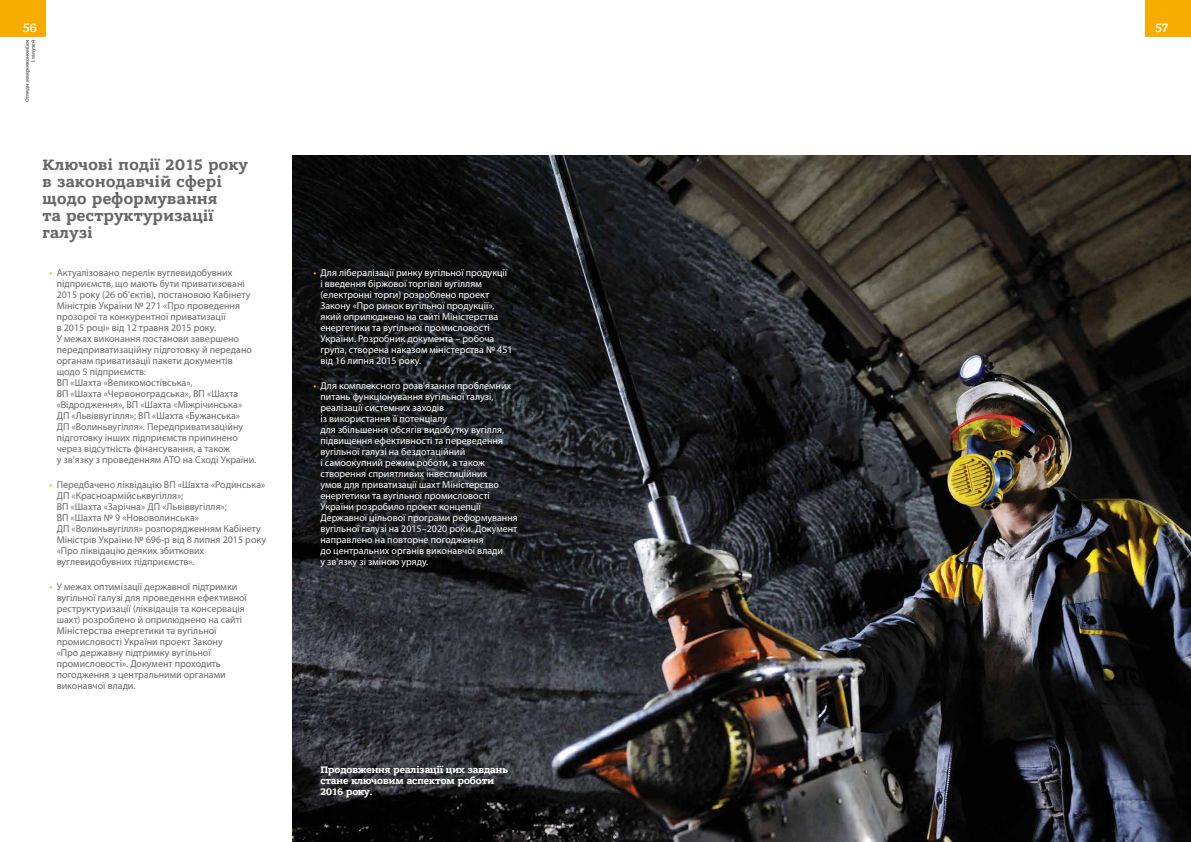
<style>
.page{position:relative;width:1191px;height:842px;background:#fff}
.page>*{position:absolute;margin:0;border:0;box-sizing:border-box;transform-origin:0 0}
.t1{font:700 16px/17px "Bandera Pro";letter-spacing:.03em;color:#68676c}
.t2{font:500 12.8px "Bandera Pro";color:#fff}
.t3{font:10px/11px "Myriad Pro";color:#68676c}
.t4{font:10px/11px "Myriad Pro";color:#fff}
.t5{font:700 10px/11px "Bandera Pro";color:#fff}
.t6{font:700 5px/6px "Bandera Pro";color:#68676c;text-align:right}
.s1{color:#f7ad00}
</style>
<div class="page">
<div style="left:0;top:0;width:45px;height:37px;background:#f7ad00"></div>
<div style="left:1145px;top:0;width:46px;height:37px;background:#f7ad00"></div>
<img style="left:292px;top:156px;width:899px;height:686px">
<p class="t2" style="left:23px;top:20px;width:16px">56</p>
<p class="t2" style="left:1155px;top:20px;width:15px">57</p>
<p class="t6" style="left:24px;top:102px;width:64px;rotate:-90deg">Огляди макроекономіки і галузей</p>
<h1 class="t1" style="left:43px;top:157px;width:207px">Ключові події 2015 року в законодавчій сфері щодо реформування<br>та реструктуризації галузі</h1>
<p class="t3" style="left:57px;top:267px;width:201px;text-indent:-7px"><span class="s1">•</span> Актуалізовано перелік вуглевидобувних підприємств, що мають бути приватизовані 2015 року (26 об'єктів), постановою Кабінету Міністрів України № 271 «Про проведення прозорої та конкурентної приватизації<br>в 2015 році» від 12 травня 2015 року.<br>У межах виконання постанови завершено передприватизаційну підготовку й передано органам приватизації пакети документів щодо 5 підприємств:<br>ВП «Шахта «Великомостівська»,<br>ВП «Шахта «Червоноградська», ВП «Шахта «Відродження», ВП «Шахта «Міжрічинська» ДП «Львіввугілля»; ВП «Шахта «Бужанська»<br>ДП «Волиньвугілля». Передприватизаційну підготовку інших підприємств припинено через відсутність фінансування, а також<br>у зв'язку з проведенням АТО на Сході України.</p>
<p class="t3" style="left:57px;top:479px;width:211px;text-indent:-7px"><span class="s1">•</span> Передбачено ліквідацію ВП «Шахта «Родинська» ДП «Красноармійськвугілля»;<br>ВП «Шахта «Зарічна» ДП «Львіввугілля»;<br>ВП «Шахта № 9 «Нововолинська»<br>ДП «Волиньвугілля» розпорядженням Кабінету Міністрів України № 696-р від 8 липня 2015 року «Про ліквідацію деяких збиткових вуглевидобувних підприємств».</p>
<p class="t3" style="left:57px;top:581px;width:192px;text-indent:-7px"><span class="s1">•</span> У межах оптимізації державної підтримки вугільної галузі для проведення ефективної реструктуризації (ліквідація та консервація шахт) розроблено й оприлюднено на сайті Міністерства енергетики та вугільної промисловості України проект Закону «Про державну підтримку вугільної промисловості». Документ проходить погодження з центральними органами виконавчої влади.</p>
<p class="t4" style="left:320px;top:267px;width:194px;text-indent:-7px"><span class="s1">•</span> Для лібералізації ринку вугільної продукції<br>і введення біржової торгівлі вугіллям (електронні торги) розроблено проект Закону «Про ринок вугільної продукції», який оприлюднено на сайті Міністерства енергетики та вугільної промисловості України. Розробник документа – робоча група, створена наказом міністерства № 451 від 16 липня 2015 року.</p>
<p class="t4" style="left:320px;top:380px;width:199px;text-indent:-7px"><span class="s1">•</span> Для комплексного розв'язання проблемних питань функціонування вугільної галузі, реалізації системних заходів<br>із використання її потенціалу<br>для збільшення обсягів видобутку вугілля, підвищення ефективності та переведення вугільної галузі на бездотаційний<br>і самоокупний режим роботи, а також створення сприятливих інвестиційних<br>умов для приватизації шахт Міністерство енергетики та вугільної промисловості України розробило проект концепції Державної цільової програми реформування вугільної галузі на 2015–2020 роки. Документ направлено на повторне погодження<br>до центральних органів виконавчої влади<br>у зв'язку зі зміною уряду.</p>
<p class="t5" style="left:320px;top:764px;width:189px">Продовження реалізації цих завдань стане ключовим аспектом роботи<br>2016 року.</p>
</div>
